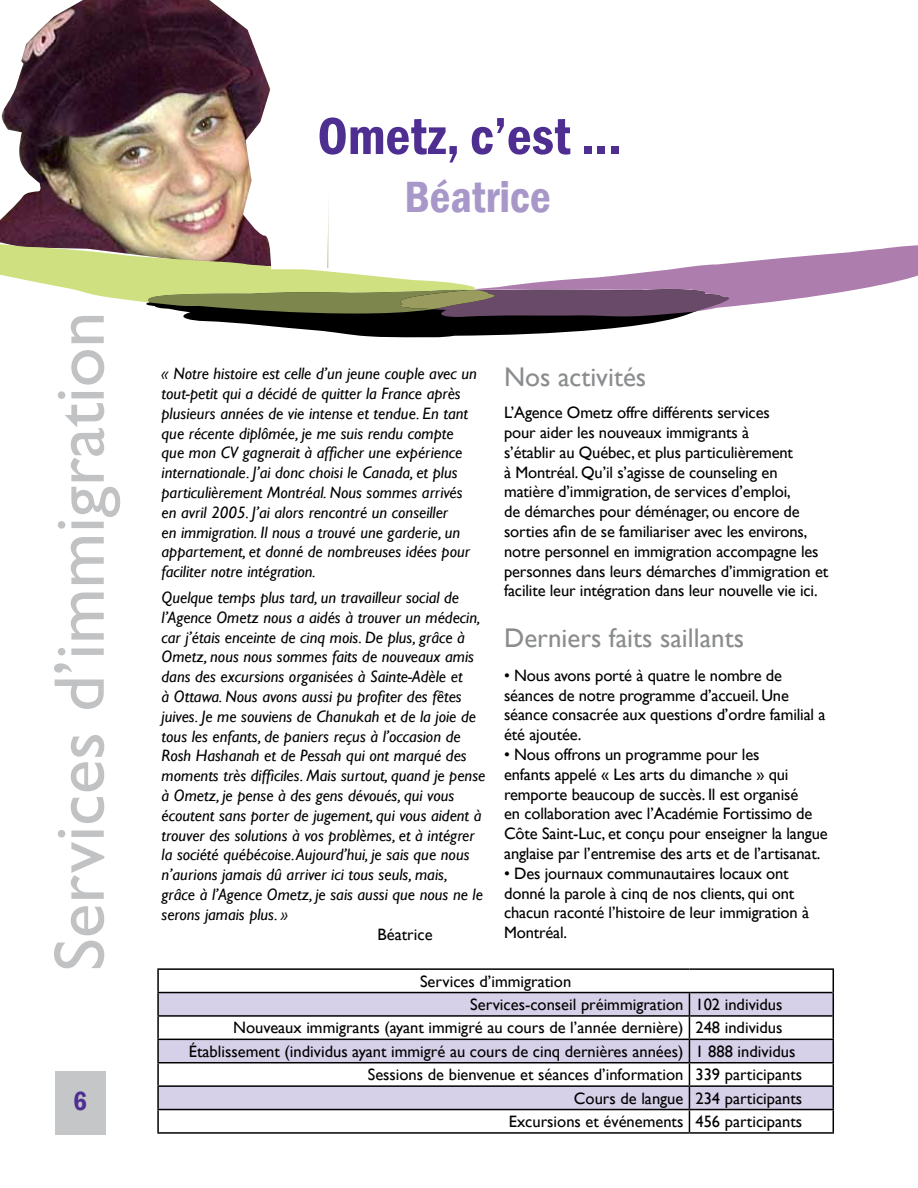
<style>
.page{position:relative;width:918px;height:1188px;background:#fff}
.page>*{position:absolute;margin:0;border:0;box-sizing:border-box;transform-origin:0 0}
.t1{font:72px "Gill Sans";color:#c0c2c4}
.t2{font:600 condensed 54px "Franklin Gothic";color:#4e2f91}
.t3{font:600 condensed 45px "Franklin Gothic";color:#a798c9}
.t4{font:27px "Gill Sans";color:#8a8c8e}
.t5{font:600 condensed 27px "Franklin Gothic";color:#4e2f91}
.t6{font:16.5px/19.8px "Gill Sans";letter-spacing:-.01em;color:#000}
.t7{font:italic 16.5px/19.8px "Gill Sans";color:#000}
</style>
<div class="page">
<div style="left:55px;top:1071px;width:51px;height:64px;background:#c4c6c8"></div>
<svg style="left:0;top:0;width:918px;height:337px"></svg>
<svg style="left:159px;top:993px;width:674px;height:116px;fill:#d6d0e8"></svg>
<hr style="left:157px;top:968px;width:532px;height:2px;background:#000">
<hr style="left:157px;top:970px;width:2px;height:22px;background:#000">
<hr style="left:689px;top:968px;width:145px;height:2px;background:#000">
<hr style="left:157px;top:992px;width:533px;height:1px;background:#000">
<hr style="left:157px;top:993px;width:2px;height:22px;background:#000">
<hr style="left:157px;top:1015px;width:533px;height:2px;background:#000">
<hr style="left:157px;top:1017px;width:2px;height:22px;background:#000">
<hr style="left:157px;top:1063px;width:2px;height:22px;background:#000">
<hr style="left:157px;top:1039px;width:532px;height:1px;background:#000">
<hr style="left:157px;top:1040px;width:2px;height:22px;background:#000">
<hr style="left:157px;top:1062px;width:532px;height:1px;background:#000">
<hr style="left:689px;top:1039px;width:145px;height:1px;background:#000">
<hr style="left:689px;top:1062px;width:145px;height:1px;background:#000">
<hr style="left:157px;top:1085px;width:532px;height:2px;background:#000">
<hr style="left:157px;top:1087px;width:2px;height:22px;background:#000">
<hr style="left:690px;top:992px;width:143px;height:1px;background:#000">
<hr style="left:690px;top:1015px;width:143px;height:2px;background:#000">
<hr style="left:689px;top:1085px;width:145px;height:2px;background:#000">
<hr style="left:157px;top:1109px;width:532px;height:1px;background:#000">
<hr style="left:157px;top:1110px;width:2px;height:22px;background:#000">
<hr style="left:157px;top:1132px;width:532px;height:2px;background:#000">
<hr style="left:689px;top:1109px;width:145px;height:1px;background:#000">
<svg style="left:689px;top:993px;width:1px;height:139px"></svg>
<svg style="left:833px;top:970px;width:1px;height:162px"></svg>
<hr style="left:689px;top:1132px;width:145px;height:2px;background:#000">
<h2 class="t2" style="left:317px;top:100px;width:306px">Ometz, c’est ...</h2>
<h3 class="t3" style="left:404px;top:167px;width:148px">Béatrice</h3>
<h1 class="t1" style="left:38px;top:971px;width:661px;rotate:-90deg">Services d’immigration</h1>
<h3 class="t5" style="left:73px;top:1083px;width:15px">6</h3>
<p class="t7" style="left:162px;top:364px;width:317px">« Notre histoire est celle d’un jeune couple avec un tout-petit qui a décidé de quitter la France après plusieurs années de vie intense et tendue. En tant que récente diplômée, je me suis rendu compte que mon CV gagnerait à afficher une expérience internationale. J’ai donc choisi le Canada, et plus particulièrement Montréal. Nous sommes arrivés en avril 2005. J’ai alors rencontré un conseiller<br>en immigration. Il nous a trouvé une garderie, un appartement, et donné de nombreuses idées pour faciliter notre intégration.</p>
<p class="t7" style="left:162px;top:588px;width:325px">Quelque temps plus tard, un travailleur social de l’Agence Ometz nous a aidés à trouver un médecin, car j’étais enceinte de cinq mois. De plus, grâce à Ometz, nous nous sommes faits de nouveaux amis dans des excursions organisées à Sainte-Adèle et<br>à Ottawa. Nous avons aussi pu profiter des fêtes juives. Je me souviens de Chanukah et de la joie de tous les enfants, de paniers reçus à l’occasion de Rosh Hashanah et de Pessah qui ont marqué des moments très difficiles. Mais surtout, quand je pense à Ometz, je pense à des gens dévoués, qui vous écoutent sans porter de jugement, qui vous aident à trouver des solutions à vos problèmes, et à intégrer la société québécoise. Aujourd’hui, je sais que nous n’aurions jamais dû arriver ici tous seuls, mais,<br>grâce à l’Agence Ometz, je sais aussi que nous ne le serons jamais plus. »</p>
<p class="t6" style="left:378px;top:924px;width:57px">Béatrice</p>
<h3 class="t4" style="left:504px;top:362px;width:144px">Nos activités</h3>
<p class="t6" style="left:504px;top:403px;width:326px">L’Agence Ometz offre différents services<br>pour aider les nouveaux immigrants à<br>s’établir au Québec, et plus particulièrement<br>à Montréal. Qu’il s’agisse de counseling en matière d’immigration, de services d’emploi,<br>de démarches pour déménager, ou encore de sorties afin de se familiariser avec les environs, notre personnel en immigration accompagne les personnes dans leurs démarches d’immigration et facilite leur intégration dans leur nouvelle vie ici.</p>
<h3 class="t4" style="left:504px;top:623px;width:241px">Derniers faits saillants</h3>
<p class="t6" style="left:504px;top:666px;width:323px">• Nous avons porté à quatre le nombre de séances de notre programme d’accueil. Une séance consacrée aux questions d’ordre familial a été ajoutée.</p>
<p class="t6" style="left:504px;top:745px;width:325px">• Nous offrons un programme pour les<br>enfants appelé « Les arts du dimanche » qui remporte beaucoup de succès. Il est organisé<br>en collaboration avec l’Académie Fortissimo de Côte Saint-Luc, et conçu pour enseigner la langue anglaise par l’entremise des arts et de l’artisanat.</p>
<p class="t6" style="left:504px;top:864px;width:306px">• Des journaux communautaires locaux ont donné la parole à cinq de nos clients, qui ont chacun raconté l’histoire de leur immigration à Montréal.</p>
<p class="t6" style="left:420px;top:971px;width:153px">Services d’immigration</p>
<p class="t6" style="left:470px;top:995px;width:314px">Services-conseil préimmigration 102 individus</p>
<p class="t6" style="left:233px;top:1018px;width:551px">Nouveaux immigrants (ayant immigré au cours de l’année dernière) 248 individus</p>
<p class="t6" style="left:189px;top:1042px;width:608px">Établissement (individus ayant immigré au cours de cinq dernières années) 1 888 individus</p>
<p class="t6" style="left:368px;top:1065px;width:436px">Sessions de bienvenue et séances d’information 339 participants</p>
<p class="t6" style="left:574px;top:1088px;width:230px">Cours de langue 234 participants</p>
<p class="t6" style="left:509px;top:1112px;width:295px">Excursions et événements 456 participants</p>
</div>
